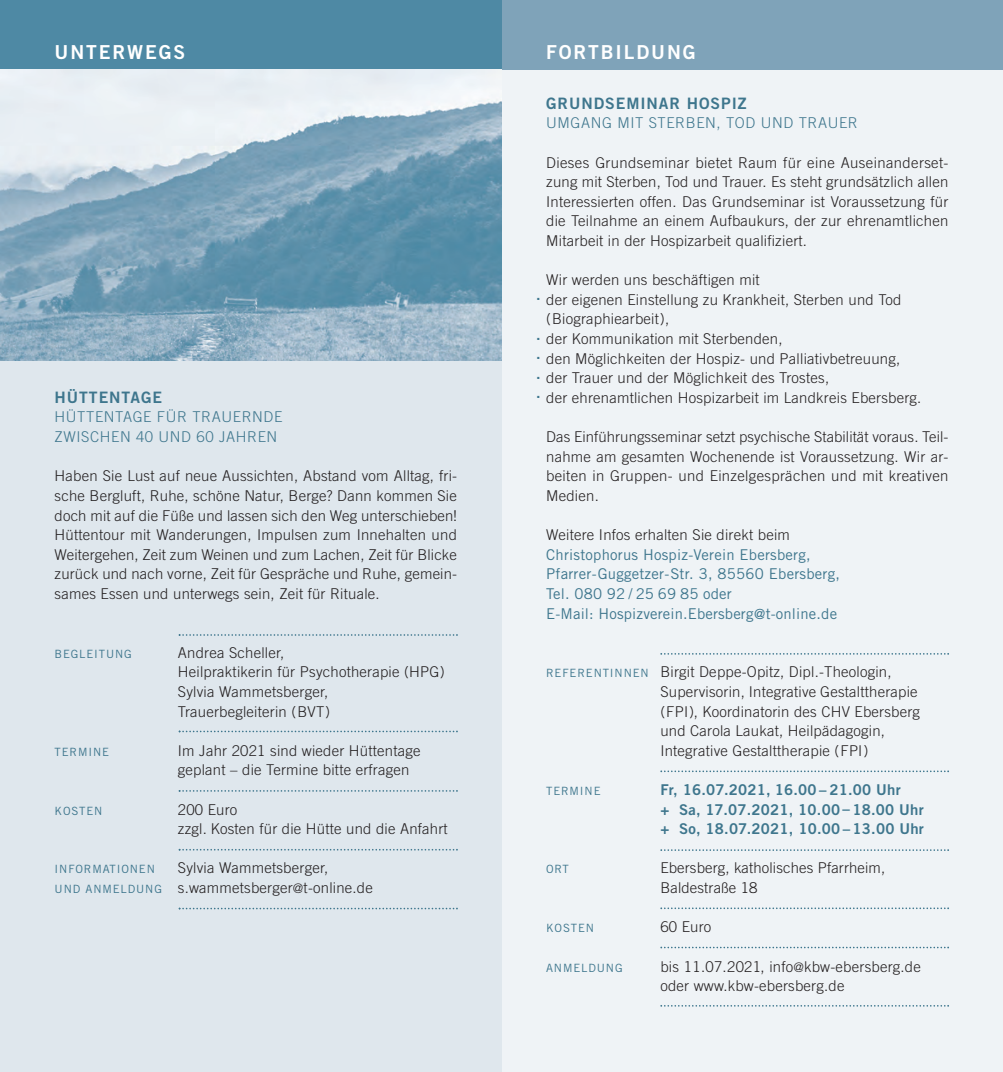
<style>
.page{position:relative;width:1003px;height:1072px;background:#fff}
.page>*{position:absolute;margin:0;border:0;box-sizing:border-box;transform-origin:0 0}
.t1{font:19.25px "Trade Gothic Bold Two";letter-spacing:.1em;color:#fff}
.t2{font:15.75px "Trade Gothic Bold Two";letter-spacing:.06em;color:#3e768d}
.t3{font:300 14.88px/19.6px "Trade Gothic";letter-spacing:.015em;color:#231f20}
.t4{font:14.88px/19.6px "Trade Gothic";letter-spacing:.015em;color:#3e768d}
.t5{font:14.88px/19.6px "Trade Gothic Bold Two";letter-spacing:.015em;color:#3e768d}
.t6{font:300 14.88px/19.6px "Trade Gothic";letter-spacing:.04em;color:#3e768d}
.t7{font:11.38px "Trade Gothic";letter-spacing:.075em;color:#3e768d}
.s1{font-weight:400;font-size:11.38px;color:#3e768d}
.s2{font-size:13.12px}
.s3{font-size:14px}
</style>
<div class="page">
<div style="left:501px;top:64px;width:501px;height:1007px;background:#eff3f6"></div>
<div style="left:501px;top:0;width:501px;height:69px;background:#7fa3b9"></div>
<svg style="left:660px;top:653px;width:288px;height:1px"></svg>
<svg style="left:660px;top:770px;width:288px;height:2px"></svg>
<svg style="left:660px;top:849px;width:288px;height:2px"></svg>
<svg style="left:660px;top:946px;width:288px;height:2px"></svg>
<svg style="left:660px;top:907px;width:288px;height:2px"></svg>
<svg style="left:660px;top:1005px;width:288px;height:1px"></svg>
<div style="left:0;top:64px;width:501px;height:1007px;background:#dfe7ed"></div>
<div style="left:0;top:0;width:501px;height:69px;background:#4e89a4"></div>
<svg style="left:179px;top:634px;width:278px;height:2px"></svg>
<svg style="left:179px;top:730px;width:278px;height:2px"></svg>
<svg style="left:179px;top:790px;width:278px;height:1px"></svg>
<svg style="left:179px;top:848px;width:278px;height:2px"></svg>
<svg style="left:179px;top:907px;width:278px;height:2px"></svg>
<img style="left:0;top:69px;width:501px;height:291px">
<p class="t1" style="left:55px;top:45px;width:132px">UNTERWEGS</p>
<p class="t2" style="left:55px;top:391px;width:109px">HÜTTENTAGE</p>
<p class="t6" style="left:55px;top:408px;width:229px">HÜTTENTAGE FÜR TRAUERNDE<br>ZWISCHEN 40 UND 60 JAHREN</p>
<p class="t3" style="left:55px;top:467px;width:404px;text-align:justify">Haben Sie Lust auf neue Aussichten, Abstand vom Alltag, fri&shy;sche Bergluft, Ruhe, schöne Natur, Berge? Dann kommen Sie doch mit auf die Füße und lassen sich den Weg unterschieben!<br>Hüttentour mit Wanderungen, Impulsen zum Innehalten und Weitergehen, Zeit zum Weinen und zum Lachen, Zeit für Blicke zurück und nach vorne, Zeit für Gespräche und Ruhe, gemein&shy;sames Essen und unterwegs sein, Zeit für Rituale.</p>
<p class="t7" style="left:55px;top:649px;width:79px">BEGLEITUNG</p>
<p class="t3" style="left:178px;top:644px;width:268px">Andrea Scheller,<br>Heilpraktikerin für Psychotherapie (HPG)<br>Sylvia Wammetsberger,<br>Trauerbegleiterin (BVT)</p>
<p class="t7" style="left:55px;top:747px;width:56px">TERMINE</p>
<p class="t3" style="left:178px;top:742px;width:244px">Im Jahr 2021 sind wieder Hüttentage geplant – die Termine bitte erfragen</p>
<p class="t7" style="left:55px;top:806px;width:49px">KOSTEN</p>
<p class="t3" style="left:178px;top:800px;width:271px">200 Euro<br>zzgl. Kosten für die Hütte und die Anfahrt</p>
<p class="t7" style="left:55px;top:865px;width:102px">INFORMATIONEN</p>
<p class="t3" style="left:55px;top:859px;width:319px;text-indent:123px">Sylvia Wammetsberger,<br><span class="s1">UND ANMELDUNG</span> s.wammetsberger<span class="s2">@</span>t-online.de</p>
<p class="t1" style="left:546px;top:45px;width:151px">FORTBILDUNG</p>
<p class="t2" style="left:546px;top:97px;width:202px">GRUNDSEMINAR HOSPIZ</p>
<p class="t6" style="left:546px;top:114px;width:313px">UMGANG MIT STERBEN, TOD UND TRAUER</p>
<p class="t3" style="left:546px;top:154px;width:404px;text-align:justify">Dieses Grundseminar bietet Raum für eine Auseinanderset&shy;zung mit Sterben, Tod und Trauer. Es steht grundsätzlich allen Interessierten offen. Das Grundseminar ist Voraussetzung für die Teilnahme an einem Aufbaukurs, der zur ehrenamtlichen Mitarbeit in der Hospizarbeit qualifiziert.</p>
<p class="t3" style="left:546px;top:271px;width:376px">Wir werden uns beschäftigen mit<br>der eigenen Einstellung zu Krankheit, Sterben und Tod (Biographiearbeit),<br>der Kommunikation mit Sterbenden,<br>den Möglichkeiten der Hospiz- und Palliativbetreuung, der Trauer und der Möglichkeit des Trostes,<br>der ehrenamtlichen Hospizarbeit im Landkreis Ebersberg.</p>
<p class="t3" style="left:546px;top:428px;width:404px;text-align:justify">Das Einführungsseminar setzt psychische Stabilität voraus. Teil&shy;nahme am gesamten Wochenende ist Voraussetzung. Wir ar&shy;beiten in Gruppen- und Einzelgesprächen und mit kreativen Medien.</p>
<p class="t3" style="left:546px;top:526px;width:245px">Weitere Infos erhalten Sie direkt beim</p>
<p class="t4" style="left:546px;top:546px;width:295px">Christophorus Hospiz-Verein Ebersberg, Pfarrer-Guggetzer-Str. 3, 85560 Ebersberg, Tel. 080 92 / 25 69 85 oder<br>E-Mail: Hospizverein.Ebersberg<span class="s3">@</span>t-online.de</p>
<p class="t5" style="left:536px;top:287px;width:6px">.</p>
<p class="t5" style="left:536px;top:326px;width:6px;text-align:justify">. . . .</p>
<p class="t3" style="left:660px;top:663px;width:261px;text-indent:-114px"><span class="s1">REFERENTINNEN</span> Birgit Deppe-Opitz, Dipl.-Theologin, Supervisorin, Integrative Gestalttherapie (FPI), Koordinatorin des CHV Ebersberg und Carola Laukat, Heilpädagogin, Integrative Gestalttherapie (FPI)</p>
<p class="t7" style="left:546px;top:786px;width:56px">TERMINE</p>
<p class="t5" style="left:660px;top:781px;width:265px">Fr, 16.07.2021, 16.00 – 21.00 Uhr<br>+ Sa, 17.07.2021, 10.00 – 18.00 Uhr + So, 18.07.2021, 10.00 – 13.00 Uhr</p>
<p class="t7" style="left:546px;top:865px;width:24px">ORT</p>
<p class="t3" style="left:660px;top:859px;width:226px">Ebersberg, katholisches Pfarrheim,<br>Baldestraße 18</p>
<p class="t7" style="left:546px;top:924px;width:49px">KOSTEN</p>
<p class="t3" style="left:660px;top:918px;width:52px">60 Euro</p>
<p class="t7" style="left:546px;top:963px;width:78px">ANMELDUNG</p>
<p class="t3" style="left:660px;top:957px;width:262px">bis 11.07.2021, info<span class="s2">@</span>kbw-ebersberg.de oder www.kbw-ebersberg.de</p>
</div>
